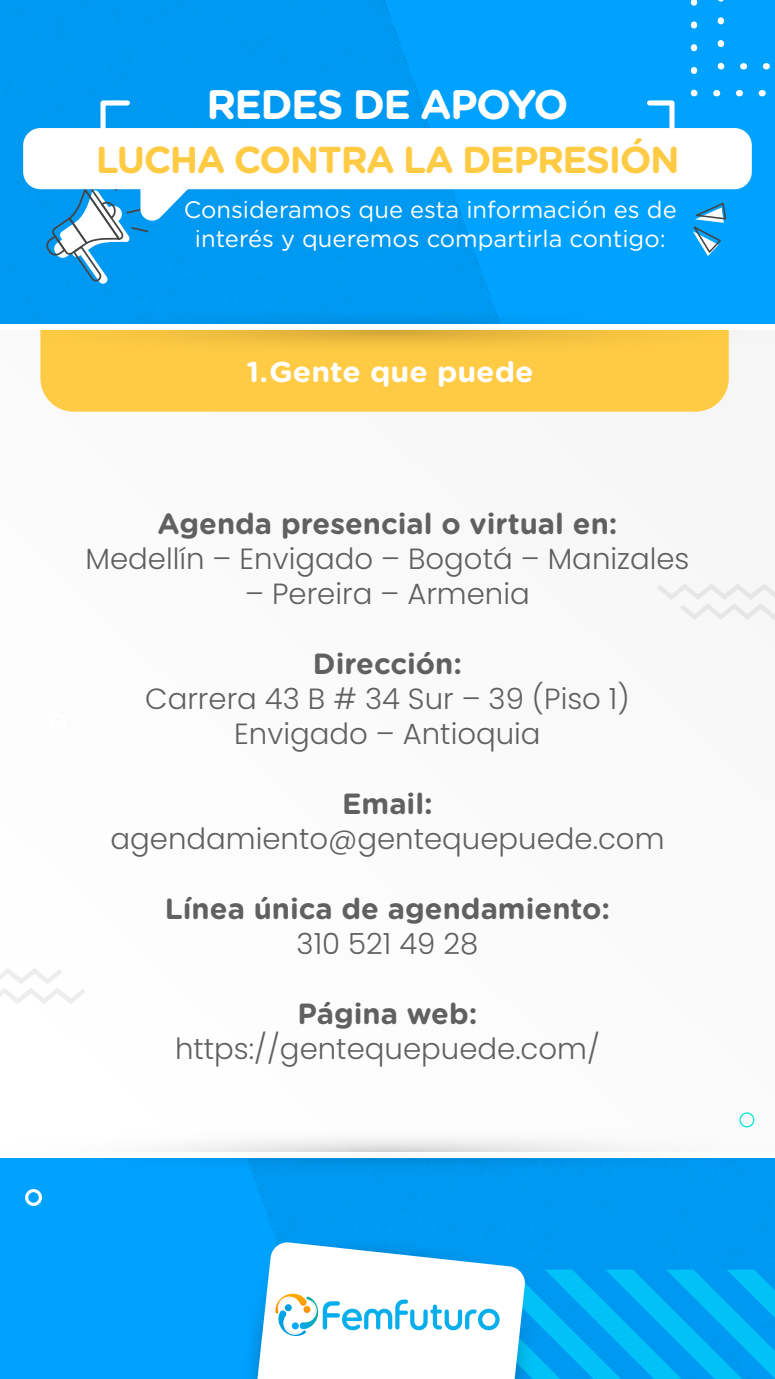
<style>
.page{position:relative;width:775px;height:1379px;background:#fff}
.page>*{position:absolute;margin:0;border:0;box-sizing:border-box;transform-origin:0 0}
.t1{font:700 41.25px "Gotham Rounded";letter-spacing:-.04em;color:#fff}
.t2{font:700 37.5px "Gotham Rounded";letter-spacing:-.04em;color:#ffcb44}
.t3{font:300 29.12px/35px "Poppins";color:#606060;text-align:center}
.t4{font:700 29.12px "Gotham Rounded";color:#606060}
.t5{font:700 28.62px "Gotham Rounded";color:#fff;scale:1.06 1}
.t6{font:23.75px/28.5px "Gotham Rounded";color:#fff;text-align:center}
</style>
<div class="page">
<img style="left:10px;top:0;width:765px;height:1379px">
<div style="left:0;top:324px;width:775px;height:831px;background:#fbfbfb"></div>
<div style="left:40px;top:355px;width:689px;height:57px;background:#ffcb44"></div>
<svg style="left:10px;top:308px;width:765px;height:47px;background:#96b691"></svg>
<svg style="left:10px;top:1141px;width:765px;height:34px"></svg>
<div style="left:0;top:1152px;width:775px;height:5px;background:#fff"></div>
<div style="left:0;top:324px;width:775px;height:6px;background:#fff"></div>
<svg style="left:657px;top:584px;width:118px;height:36px"></svg>
<svg style="left:10px;top:968px;width:75px;height:36px"></svg>
<svg style="left:713px;top:90px;width:62px;height:6px"></svg>
<svg style="left:691px;top:90px;width:6px;height:6px"></svg>
<svg style="left:691px;top:0;width:6px;height:74px"></svg>
<svg style="left:740px;top:63px;width:35px;height:6px"></svg>
<svg style="left:718px;top:63px;width:6px;height:6px"></svg>
<svg style="left:718px;top:0;width:6px;height:47px"></svg>
<svg style="left:692px;top:201px;width:35px;height:55px;background:#36a8e9"></svg>
<img style="left:0;top:0;width:10px;height:1379px">
<div style="left:49px;top:713px;width:17px;height:17px;border:3px solid #fff;border-radius:50%"></div>
<div style="left:25px;top:1189px;width:17px;height:17px;border:3px solid #fff;border-radius:50%"></div>
<div style="left:739px;top:1112px;width:15px;height:15px;border:1px solid #00e1df;border-radius:50%"></div>
<svg style="left:98px;top:98px;width:35px;height:30px"></svg>
<svg style="left:644px;top:98px;width:33px;height:30px"></svg>
<svg style="left:44px;top:189px;width:149px;height:95px"></svg>
<div style="left:23px;top:128px;width:729px;height:61px;background:#fff;border-radius:17px"></div>
<svg style="left:239px;top:1236px;width:536px;height:143px"></svg>
<h1 class="t1" style="left:206px;top:74px;width:364px">REDES DE APOYO</h1>
<p class="t2" style="left:96px;top:132px;width:585px">LUCHA CONTRA LA DEPRESIÓN</p>
<p class="t6" style="left:184px;top:194px;width:494px">Consideramos que esta información es de interés y queremos compartirla contigo:</p>
<p class="t5" style="left:247px;top:351px;width:273px">1.Gente que puede</p>
<p class="t4" style="left:157px;top:502px;width:462px">Agenda presencial o virtual en:</p>
<p class="t3" style="left:86px;top:541px;width:605px">Medellín – Envigado – Bogotá – Manizales</p>
<p class="t3" style="left:245px;top:576px;width:286px">– Pereira – Armenia</p>
<p class="t4" style="left:313px;top:642px;width:151px">Dirección:</p>
<p class="t3" style="left:145px;top:681px;width:486px">Carrera 43 B # 34 Sur – 39 (Piso 1)<br>Envigado – Antioquia</p>
<p class="t4" style="left:342px;top:782px;width:92px">Email:</p>
<p class="t3" style="left:110px;top:821px;width:556px">agendamiento@gentequepuede.com</p>
<p class="t4" style="left:165px;top:887px;width:447px">Línea única de agendamiento:</p>
<p class="t3" style="left:297px;top:926px;width:183px">310 521 49 28</p>
<p class="t4" style="left:298px;top:992px;width:181px">Página web:</p>
<p class="t3" style="left:175px;top:1032px;width:426px">https://gentequepuede.com/</p>
</div>
